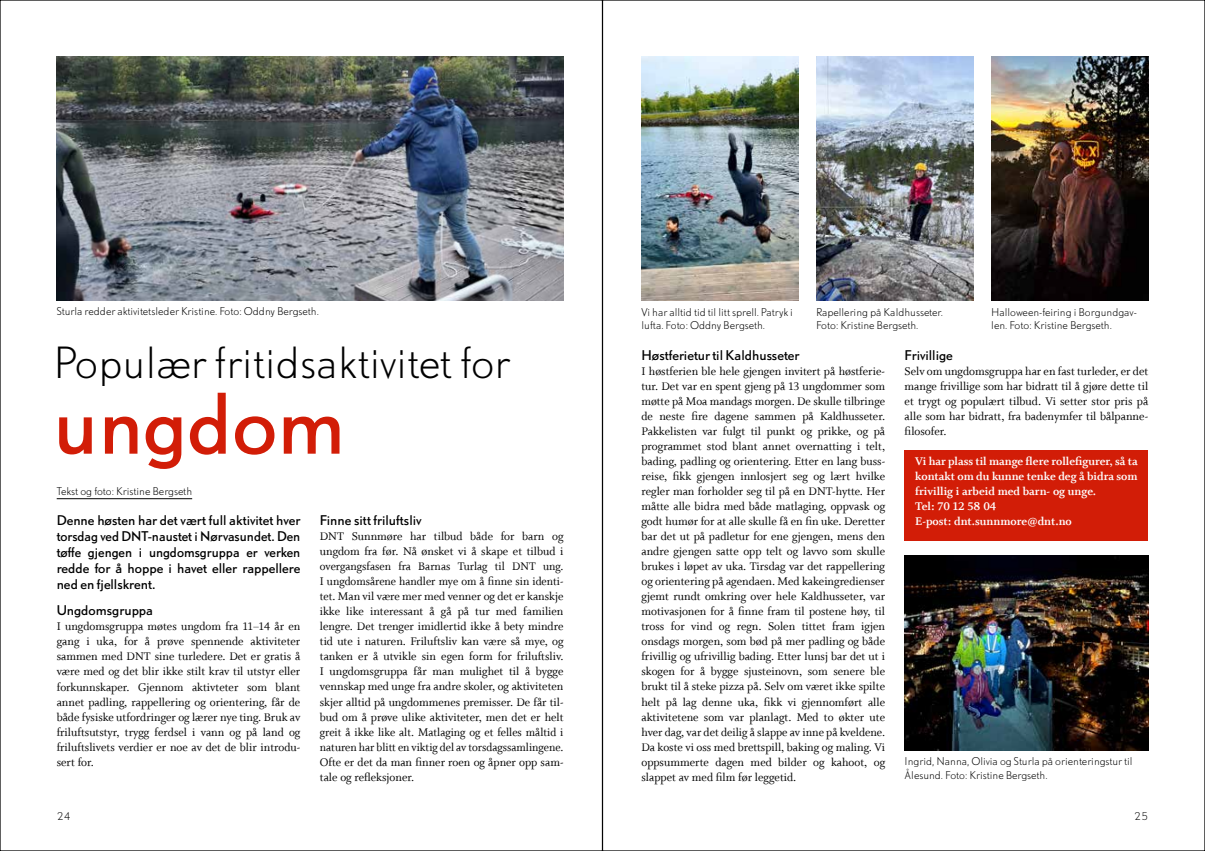
<style>
.page{position:relative;width:1205px;height:851px;background:#fff}
.page>*{position:absolute;margin:0;border:0;box-sizing:border-box;transform-origin:0 0}
.t1{font:77.5px "DTL Nobel TOT";color:#d21d07}
.t2{font:300 40px "DTL Nobel TOT";color:#000}
.t3{font:12.5px/15px "Whitman Roman LF";color:#000;text-align:justify}
.t4{font:12.5px/16px "DTL Nobel TOT";color:#000;text-align:justify}
.t5{font:12.5px/15px "Whitman Bold LF";color:#fff}
.t6{font:300 10px/13.8px "DTL Nobel TOT";color:#000}
</style>
<div class="page">
<div style="left:904px;top:450px;width:244px;height:90px;background:#d21d07"></div>
<hr style="left:57px;top:498px;width:135px;height:1px;background:#000">
<img style="left:904px;top:555px;width:244px;height:195px">
<img style="left:991px;top:57px;width:157px;height:243px">
<img style="left:57px;top:57px;width:506px;height:243px">
<img style="left:641px;top:57px;width:157px;height:243px">
<img style="left:816px;top:57px;width:158px;height:243px">
<p class="t6" style="left:57px;top:304px;width:264px">Sturla redder aktivitetsleder Kristine. Foto: Oddny Bergseth.</p>
<p class="t6" style="left:641px;top:305px;width:153px">Vi har alltid tid til litt sprell. Patryk i lufta. Foto: Oddny Bergseth.</p>
<p class="t6" style="left:816px;top:305px;width:129px">Rapellering på Kaldhusseter.<br>Foto: Kristine Bergseth.</p>
<p class="t6" style="left:991px;top:305px;width:147px">Halloween-feiring i Borgundgav&shy;len. Foto: Kristine Bergseth.</p>
<h2 class="t2" style="left:53px;top:337px;width:458px">Populær fritidsaktivitet for</h2>
<h1 class="t1" style="left:53px;top:370px;width:294px">ungdom</h1>
<p class="t6" style="left:57px;top:484px;width:137px">Tekst og foto: Kristine Bergseth</p>
<p class="t4" style="left:57px;top:512px;width:245px">Denne høsten har det vært full aktivitet hver torsdag ved DNT-naustet i Nørvasundet. Den tøffe gjengen i ungdomsgruppa er verken redde for å hoppe i havet eller rappellere ned en fjellskrent.</p>
<p class="t4" style="left:57px;top:602px;width:98px">Ungdomsgruppa</p>
<p class="t3" style="left:57px;top:619px;width:245px">I ungdomsgruppa møtes ungdom fra 11–14 år en gang i uka, for å prøve spennende aktiviteter sammen med DNT sine turledere. Det er gratis å være med og det blir ikke stilt krav til utstyr eller forkunnskaper. Gjennom aktivteter som blant annet padling, rappellering og orientering, får de både fysiske utfordringer og lærer nye ting. Bruk av friluftsutstyr, trygg ferdsel i vann og på land og friluftslivets verdier er noe av det de blir introdu&shy;sert for.</p>
<p class="t4" style="left:320px;top:512px;width:103px">Finne sitt friluftsliv</p>
<p class="t3" style="left:320px;top:529px;width:245px">DNT Sunnmøre har tilbud både for barn og ungdom fra før. Nå ønsket vi å skape et tilbud i overgangsfasen fra Barnas Turlag til DNT ung.<br>I ungdomsårene handler mye om å finne sin identi&shy;tet. Man vil være mer med venner og det er kanskje ikke like interessant å gå på tur med familien lengre. Det trenger imidlertid ikke å bety mindre tid ute i naturen. Friluftsliv kan være så mye, og tanken er å utvikle sin egen form for friluftsliv.<br>I ungdomsgruppa får man mulighet til å bygge vennskap med unge fra andre skoler, og aktiviteten skjer alltid på ungdommenes premisser. De får til&shy;bud om å prøve ulike aktiviteter, men det er helt greit å ikke like alt. Matlaging og et felles måltid i naturen har blitt en viktig del av torsdagssamlingene.<br>Ofte er det da man finner roen og åpner opp sam&shy;tale og refleksjoner.</p>
<p class="t4" style="left:641px;top:347px;width:160px">Høstferietur til Kaldhusseter</p>
<p class="t3" style="left:641px;top:364px;width:245px">I høstferien ble hele gjengen invitert på høstferie&shy;tur. Det var en spent gjeng på 13 ungdommer som møtte på Moa mandags morgen. De skulle tilbringe de neste fire dagene sammen på Kaldhusseter.<br>Pakke-listen var fulgt til punkt og prikke, og på programmet stod blant annet overnatting i telt, bading, padling og orientering. Etter en lang buss&shy;reise, fikk gjengen innlosjert seg og lært hvilke regler man forholder seg til på en DNT-hytte. Her måtte alle bidra med både matlaging, oppvask og godt humør for at alle skulle få en fin uke. Deretter bar det ut på padletur for ene gjengen, mens den andre gjengen satte opp telt og lavvo som skulle brukes i løpet av uka. Tirsdag var det rappellering og orientering på agendaen. Med kakeingredienser gjemt rundt omkring over hele Kaldhusseter, var motivasjonen for å finne fram til postene høy, til tross for vind og regn. Solen tittet fram igjen onsdags morgen, som bød på mer padling og både frivillig og ufrivillig bading. Etter lunsj bar det ut i skogen for å bygge sjusteinovn, som senere ble brukt til å steke pizza på. Selv om været ikke spilte helt på lag denne uka, fikk vi gjennomført alle aktivitetene som var planlagt. Med to økter ute hver dag, var det deilig å slappe av inne på kveldene.<br>Da koste vi oss med brettspill, baking og maling. Vi oppsummerte dagen med bilder og kahoot, og -slappet av med film før leggetid.</p>
<p class="t4" style="left:904px;top:347px;width:50px">Frivillige</p>
<p class="t3" style="left:904px;top:364px;width:245px;text-align:left">Selv om ungdomsgruppa har en fast turleder, er det mange frivillige som har bidratt til å gjøre dette til et trygt og populært tilbud. Vi setter stor pris på alle som har bidratt, fra badenymfer til bålpanne-- filosofer.</p>
<p class="t5" style="left:915px;top:454px;width:224px">Vi har plass til mange flere rollefigurer, så ta kontakt om du kunne tenke deg å bidra som frivillig i arbeid med barn- og unge.<br>Tel: 70 12 58 04<br>E-post: dnt.sunnmore@dnt.no</p>
<p class="t6" style="left:904px;top:754px;width:229px">Ingrid, Nanna, Olivia og Sturla på orienteringstur til<br>Ålesund. Foto: Kristine Bergseth.</p>
<p class="t6" style="left:57px;top:809px;width:15px">24</p>
<p class="t6" style="left:1134px;top:809px;width:15px">25</p>
</div>
